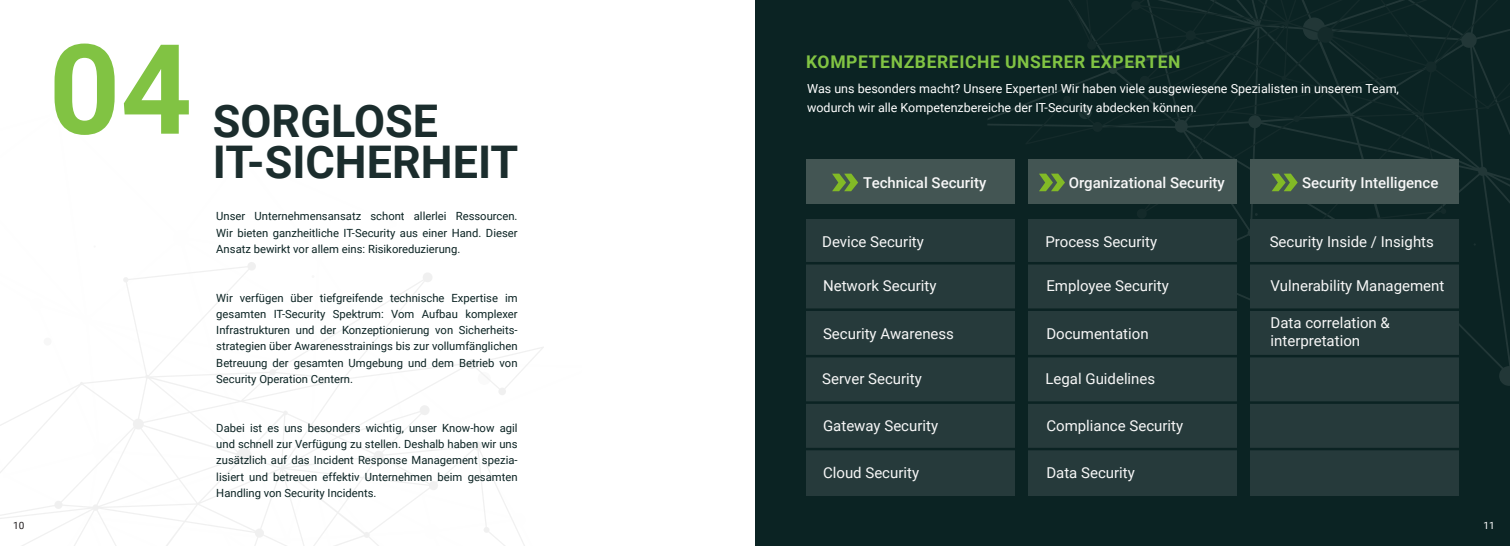
<style>
.page{position:relative;width:1510px;height:546px;background:#fff}
.page>*{position:absolute;margin:0;border:0;box-sizing:border-box;transform-origin:0 0}
.t1{font:700 125px "Roboto";color:#81c343}
.t2{font:700 45px "Roboto";color:#1b2d2d}
.t3{font:700 17.5px "Roboto";letter-spacing:.035em;color:#81c343}
.t4{font:15px "Roboto";color:#f7f7f7}
.t5{font:500 15px "Roboto";color:#f7f7f7}
.t6{font:12.5px "Roboto";color:#fff}
.t7{font:11.25px/16.2px "Roboto";color:#0b2323;text-align:justify}
.t8{font:10px "Roboto";color:#231f20}
.t9{font:10px "Roboto";color:#fff}
</style>
<div class="page">
<svg style="left:0;top:262px;width:544px;height:284px"></svg>
<div style="left:44px;top:337px;width:8px;height:8px;background:#f7f7f7;border-radius:50%"></div>
<div style="left:244px;top:120px;width:7px;height:7px;background:#f7f7f7;border-radius:50%"></div>
<div style="left:755px;top:0;width:754px;height:546px;background:#0b2323"></div>
<svg style="left:987px;top:104px;width:522px;height:282px"></svg>
<svg style="left:1025px;top:0;width:484px;height:229px"></svg>
<div style="left:806px;top:219px;width:209px;height:276px;background:#263a3b"></div>
<div style="left:1250px;top:219px;width:209px;height:276px;background:#263a3b"></div>
<div style="left:1028px;top:219px;width:208px;height:276px;background:#263a3b"></div>
<div style="left:806px;top:159px;width:209px;height:45px;background:#435553"></div>
<div style="left:1250px;top:159px;width:209px;height:45px;background:#435553"></div>
<div style="left:1028px;top:159px;width:208px;height:45px;background:#435553"></div>
<svg style="left:832px;top:173px;width:26px;height:18px"></svg>
<svg style="left:1039px;top:173px;width:26px;height:18px"></svg>
<svg style="left:1272px;top:173px;width:25px;height:18px"></svg>
<hr style="left:806px;top:262px;width:653px;height:2px;background:#0b2323">
<hr style="left:806px;top:308px;width:653px;height:3px;background:#0b2323">
<hr style="left:806px;top:355px;width:653px;height:2px;background:#0b2323">
<hr style="left:806px;top:401px;width:653px;height:3px;background:#0b2323">
<hr style="left:806px;top:448px;width:653px;height:2px;background:#0b2323">
<p class="t1" style="left:49px;top:2px;width:145px">04</p>
<p class="t2" style="left:213px;top:89px;width:227px">SORGLOSE</p>
<p class="t2" style="left:213px;top:130px;width:307px">IT-SICHERHEIT</p>
<p class="t7" style="left:216px;top:208px;width:303px">Unser Unternehmensansatz schont allerlei Ressourcen.<br>Wir bieten ganzheitliche IT-Security aus einer Hand. Dieser Ansatz bewirkt vor allem eins: Risikoreduzierung.</p>
<p class="t7" style="left:216px;top:289px;width:303px">Wir verfügen über tiefgreifende technische Expertise im gesamten IT-Security Spektrum: Vom Aufbau komplexer Infrastrukturen und der Konzeptionierung von Sicherheits&shy;strategien über Awarenesstrainings bis zur vollumfänglichen Betreuung der gesamten Umgebung und dem Betrieb von Security Operation Centern.</p>
<p class="t7" style="left:216px;top:419px;width:303px">Dabei ist es uns besonders wichtig, unser Know-how agil und schnell zur Verfügung zu stellen. Deshalb haben wir uns zusätzlich auf das Incident Response Management spezia&shy;lisiert und betreuen effektiv Unternehmen beim gesamten Handling von Security Incidents.</p>
<p class="t3" style="left:806px;top:50px;width:376px">KOMPETENZBEREICHE UNSERER EXPERTEN</p>
<p class="t6" style="left:807px;top:80px;width:593px">Was uns besonders macht? Unsere Experten! Wir haben viele ausgewiesene Spezialisten in unserem Team,</p>
<p class="t6" style="left:807px;top:99px;width:391px">wodurch wir alle Kompetenzbereiche der IT-Security abdecken können.</p>
<p class="t5" style="left:863px;top:172px;width:125px">Technical Security</p>
<p class="t5" style="left:1068px;top:172px;width:158px">Organizational Security</p>
<p class="t5" style="left:1302px;top:172px;width:138px">Security Intelligence</p>
<p class="t4" style="left:822px;top:231px;width:103px">Device Security</p>
<p class="t4" style="left:823px;top:275px;width:115px">Network Security</p>
<p class="t4" style="left:823px;top:323px;width:132px">Security Awareness</p>
<p class="t4" style="left:822px;top:368px;width:101px">Server Security</p>
<p class="t4" style="left:823px;top:414px;width:117px">Gateway Security</p>
<p class="t4" style="left:823px;top:461px;width:98px">Cloud Security</p>
<p class="t4" style="left:1045px;top:231px;width:113px">Process Security</p>
<p class="t4" style="left:1046px;top:275px;width:124px">Employee Security</p>
<p class="t4" style="left:1046px;top:323px;width:104px">Documentation</p>
<p class="t4" style="left:1045px;top:368px;width:111px">Legal Guidelines</p>
<p class="t4" style="left:1046px;top:414px;width:138px">Compliance Security</p>
<p class="t4" style="left:1046px;top:461px;width:90px">Data Security</p>
<p class="t4" style="left:1269px;top:231px;width:166px">Security Inside / Insights</p>
<p class="t4" style="left:1270px;top:275px;width:175px">Vulnerability Management</p>
<p class="t4" style="left:1270px;top:312px;width:121px">Data correlation &amp;</p>
<p class="t4" style="left:1270px;top:330px;width:91px">interpretation</p>
<p class="t8" style="left:13px;top:518px;width:13px">10</p>
<p class="t9" style="left:1483px;top:518px;width:13px">11</p>
</div>
